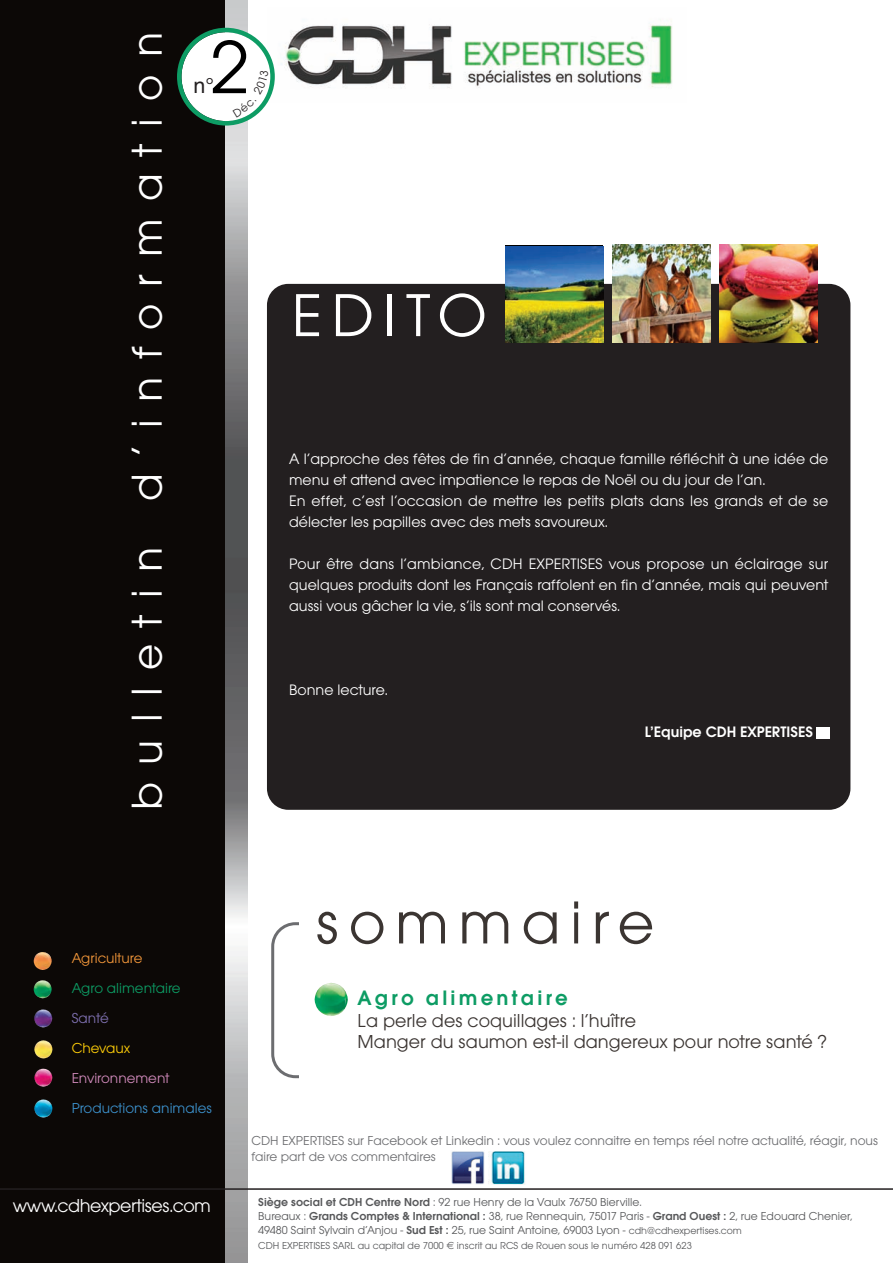
<style>
.page{position:relative;width:893px;height:1263px;background:#fff}
.page>*{position:absolute;margin:0;border:0;box-sizing:border-box;transform-origin:0 0}
.t1{font:78.3px "Avant Garde Gothic Itc T";color:#000}
.t2{font:62.85px "Avant Garde Gothic Itc T";letter-spacing:.15em;color:#3b3532}
.t3{font:62.85px "Avant Garde Gothic Itc T";letter-spacing:.15em;color:#fff}
.t4{font:45px "Avant Garde Gothic Itc T";letter-spacing:.385em;color:#fff}
.t5{font:600 21.75px "Avant Garde Gothic Itc T";letter-spacing:.15em;color:#0d9c64}
.t6{font:21.45px "Helvetica";color:#231f20}
.t7{font:19.5px/21.8px "Avant Garde Gothic Itc T";color:#3b3532}
.t8{font:19.5px "Avant Garde Gothic Itc T";letter-spacing:-.025em;color:#fff}
.t9{font:15.75px/21px "Avant Garde Gothic Itc T";color:#fff}
.t10{font:600 15.75px "Avant Garde Gothic Itc T";color:#fff}
.t11{font:15px "Avant Garde Gothic Itc T";color:#3c91cc}
.t12{font:15px "Avant Garde Gothic Itc T";color:#0d9c64}
.t13{font:15px "Avant Garde Gothic Itc T";color:#d18abb}
.t14{font:15px "Avant Garde Gothic Itc T";color:#f3973a}
.t15{font:15px "Avant Garde Gothic Itc T";color:#fecd08}
.t16{font:15px "Avant Garde Gothic Itc T";color:#8071b2}
.t17{font:13.5px/16.2px "Avant Garde Gothic Itc T";color:#6c6d70}
.t18{font:12px/14.4px "Avant Garde Gothic Itc T";color:#57585a}
.t19{font:10.5px "Avant Garde Gothic Itc T";color:#57585a}
.s1{font-weight:600}
.s2{font-size:10.5px}
</style>
<div class="page">
<img style="left:488px;top:1151px;width:37px;height:34px">
<svg style="left:271px;top:922px;width:28px;height:156px"></svg>
<img style="left:224px;top:0;width:24px;height:1263px">
<div style="left:0;top:0;width:224px;height:1263px;background:#0c0806"></div>
<div style="left:267px;top:284px;width:583px;height:526px;background:#231f20;border-radius:21px"></div>
<img style="left:281px;top:24px;width:391px;height:64px">
<img style="left:315px;top:983px;width:33px;height:33px;border-radius:50%">
<img style="left:505px;top:246px;width:98px;height:97px">
<img style="left:612px;top:244px;width:98px;height:98px">
<img style="left:720px;top:244px;width:98px;height:98px">
<hr style="left:0;top:1188px;width:893px;height:2px;background:#231f20">
<img style="left:34px;top:952px;width:18px;height:18px;border-radius:50%">
<img style="left:34px;top:980px;width:18px;height:18px;border-radius:50%">
<img style="left:34px;top:1009px;width:18px;height:18px;border-radius:50%">
<img style="left:34px;top:1040px;width:18px;height:18px;border-radius:50%">
<img style="left:34px;top:1069px;width:18px;height:18px;border-radius:50%">
<img style="left:34px;top:1099px;width:18px;height:18px;border-radius:50%">
<img style="left:451px;top:1151px;width:34px;height:33px">
<div style="left:816px;top:727px;width:14px;height:12px;background:#fff"></div>
<svg style="left:177px;top:28px;width:98px;height:98px"></svg>
<h3 class="t4" style="left:120px;top:810px;width:780px;rotate:-90deg">bulletin d’information</h3>
<h1 class="t1" style="left:210px;top:20px;width:41px">2</h1>
<h3 class="t6" style="left:194px;top:78px;width:22px">n°</h3>
<p class="t14" style="left:72px;top:949px;width:72px">Agriculture</p>
<p class="t12" style="left:72px;top:979px;width:111px">Agro alimentaire</p>
<p class="t16" style="left:72px;top:1009px;width:39px">Santé</p>
<p class="t15" style="left:72px;top:1039px;width:60px">Chevaux</p>
<p class="t13" style="left:72px;top:1069px;width:99px">Environnement</p>
<p class="t11" style="left:72px;top:1099px;width:142px">Productions animales</p>
<h2 class="t3" style="left:292px;top:278px;width:197px">EDITO</h2>
<p class="t9" style="left:289px;top:448px;width:541px">A l’approche des fêtes de fin d’année, chaque famille réfléchit à une idée de menu et attend avec impatience le repas de Noël ou du jour de l’an.<br>En effet, c’est l’occasion de mettre les petits plats dans les grands et de se délecter les papilles avec des mets savoureux.</p>
<p class="t9" style="left:289px;top:553px;width:541px;text-align:justify">Pour être dans l’ambiance, CDH EXPERTISES vous propose un éclairage sur quelques produits dont les Français raffolent en fin d’année, mais qui peuvent aussi vous gâcher la vie, s’ils sont mal conservés.</p>
<p class="t9" style="left:289px;top:679px;width:100px">Bonne lecture.</p>
<p class="t10" style="left:645px;top:723px;width:170px">L’Equipe CDH EXPERTISES</p>
<h2 class="t2" style="left:316px;top:885px;width:340px">sommaire</h2>
<h3 class="t5" style="left:358px;top:985px;width:212px">Agro alimentaire</h3>
<p class="t7" style="left:358px;top:1009px;width:471px">La perle des coquillages : l’huître<br>Manger du saumon est-il dangereux pour notre santé ?</p>
<p class="t8" style="left:13px;top:1194px;width:200px">www.cdhexpertises.com</p>
<p class="t17" style="left:252px;top:1132px;width:628px">CDH EXPERTISES sur Facebook et Linkedin : vous voulez connaitre en temps réel notre actualité, réagir, nous faire part de vos commentaires</p>
<p class="t18" style="left:258px;top:1194px;width:596px"><span class="s1">Siège social et CDH Centre Nord</span> : 92 rue Henry de la Vaulx 76750 Bierville.<br>Bureaux : <span class="s1">Grands Comptes &amp; International :</span> 38, rue Rennequin, 75017 Paris - <span class="s1">Grand Ouest :</span> 2, rue Edouard Chenier,<br>49480 Saint Sylvain d’Anjou - <span class="s1">Sud Est :</span> 25, rue Saint Antoine, 69003 Lyon - <span class="s2">cdh@cdhexpertises.com</span></p>
<p class="t19" style="left:258px;top:1239px;width:435px">CDH EXPERTISES SARL au capital de 7000 inscrit au RCS de Rouen sous le numéro 428 091 623</p>
</div>
